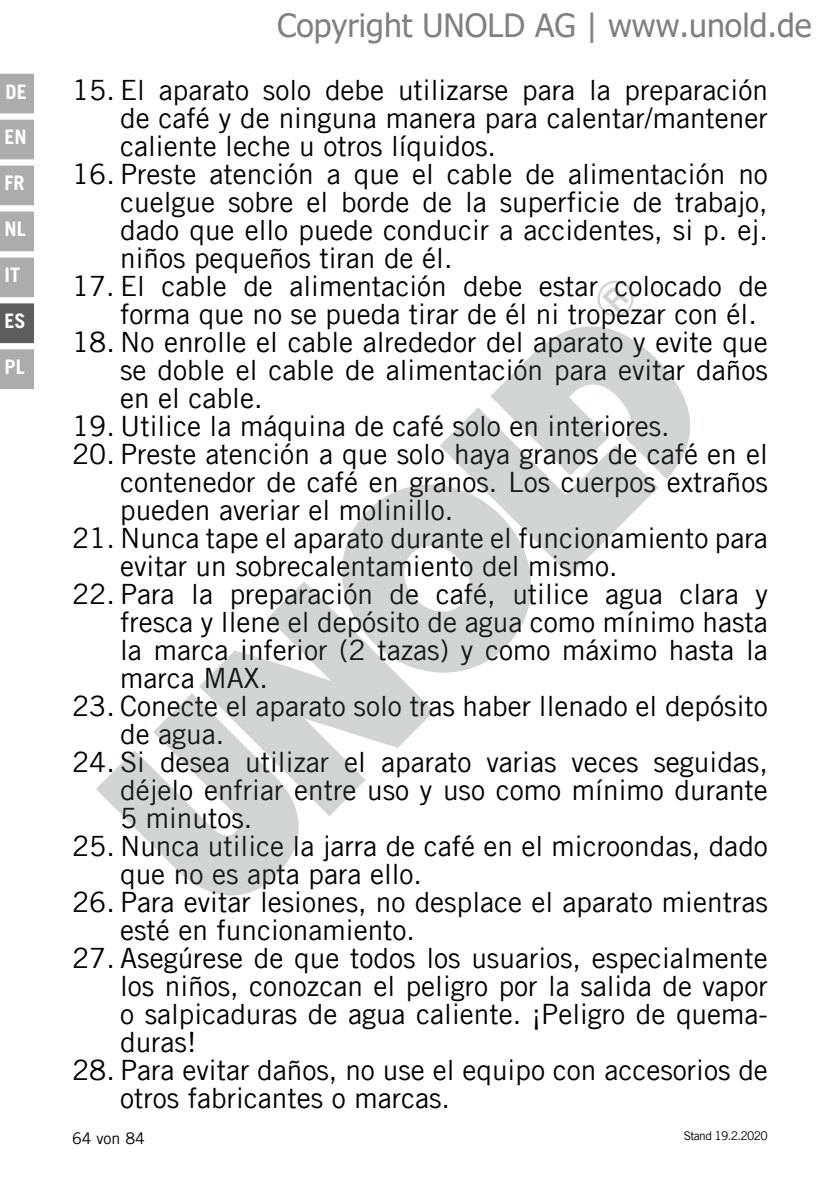
<style>
.page{position:relative;width:840px;height:1191px;background:#fff}
.page>*{position:absolute;margin:0;border:0;box-sizing:border-box;transform-origin:0 0}
.t1{font:32px "Tahoma";color:#808080}
.t2{font:28px/28px "Trade Gothic LT Com";color:#000;text-align:justify}
.t3{font:700 20px "Trade Gothic LT Com";color:#fff}
.t4{font:16px "Trade Gothic LT Com";color:#000}
.t5{font:12px "Trade Gothic LT Com";letter-spacing:-.055em;color:#000}
</style>
<div class="page">
<div style="left:0;top:74px;width:34px;height:39px;background:#acacac"></div>
<div style="left:0;top:120px;width:34px;height:39px;background:#acacac"></div>
<div style="left:0;top:166px;width:34px;height:39px;background:#acacac"></div>
<div style="left:0;top:211px;width:34px;height:40px;background:#acacac"></div>
<div style="left:0;top:257px;width:34px;height:40px;background:#acacac"></div>
<div style="left:0;top:303px;width:34px;height:40px;background:#5f5e5e"></div>
<div style="left:0;top:349px;width:34px;height:40px;background:#acacac"></div>
<svg style="left:530px;top:326px;width:161px;height:153px;fill:#d0d4d5"></svg>
<svg style="left:440px;top:357px;width:218px;height:219px;fill:#d0d4d5"></svg>
<svg style="left:342px;top:447px;width:226px;height:226px;fill:#d0d4d5"></svg>
<svg style="left:199px;top:581px;width:235px;height:235px;fill:#d0d4d5"></svg>
<svg style="left:96px;top:690px;width:231px;height:206px;fill:#d0d4d5"></svg>
<svg style="left:597px;top:280px;width:37px;height:37px"></svg>
<p class="t3" style="left:6px;top:80px;width:23px">DE</p>
<p class="t3" style="left:5px;top:125px;width:24px">EN</p>
<p class="t3" style="left:5px;top:171px;width:22px">FR</p>
<p class="t3" style="left:5px;top:217px;width:23px">NL</p>
<p class="t3" style="left:5px;top:262px;width:17px">IT</p>
<p class="t3" style="left:5px;top:308px;width:23px">ES</p>
<p class="t3" style="left:5px;top:354px;width:22px">PL</p>
<p class="t1" style="left:277px;top:4px;width:535px">Copyright UNOLD AG | www.unold.de</p>
<p class="t2" style="left:120px;top:76px;width:649px;text-indent:-48px">15. El aparato solo debe utilizarse para la preparación de café y de ninguna manera para calentar/mantener caliente leche u otros líquidos.</p>
<p class="t2" style="left:120px;top:160px;width:649px;text-indent:-48px">16. Preste atención a que el cable de alimentación no cuelgue sobre el borde de la superficie de trabajo, dado que ello puede conducir a accidentes, si p. ej. niños pequeños tiran de él.</p>
<p class="t2" style="left:120px;top:272px;width:649px;text-indent:-48px">17. El cable de alimentación debe estar colocado de forma que no se pueda tirar de él ni tropezar con él.</p>
<p class="t2" style="left:120px;top:328px;width:648px;text-indent:-48px">18. No enrolle el cable alrededor del aparato y evite que se doble el cable de alimentación para evitar daños en el cable.</p>
<p class="t2" style="left:72px;top:412px;width:599px">19. Utilice la máquina de café solo en interiores.</p>
<p class="t2" style="left:120px;top:440px;width:649px;text-indent:-48px">20. Preste atención a que solo haya granos de café en el contenedor de café en granos. Los cuerpos extraños pueden averiar el molinillo.</p>
<p class="t2" style="left:120px;top:524px;width:649px;text-indent:-48px">21. Nunca tape el aparato durante el funcionamiento para evitar un sobrecalentamiento del mismo.</p>
<p class="t2" style="left:120px;top:580px;width:649px;text-indent:-48px">22. Para la preparación de café, utilice agua clara y fresca y llene el depósito de agua como mínimo hasta la marca inferior (2 tazas) y como máximo hasta la marca MAX.</p>
<p class="t2" style="left:120px;top:692px;width:648px;text-indent:-48px">23. Conecte el aparato solo tras haber llenado el depósito de agua.</p>
<p class="t2" style="left:120px;top:748px;width:649px;text-indent:-48px">24. Si desea utilizar el aparato varias veces seguidas, déjelo enfriar entre uso y uso como mínimo durante 5 minutos.</p>
<p class="t2" style="left:120px;top:832px;width:649px;text-indent:-48px">25. Nunca utilice la jarra de café en el microondas, dado que no es apta para ello.</p>
<p class="t2" style="left:120px;top:888px;width:648px;text-indent:-48px">26. Para evitar lesiones, no desplace el aparato mientras esté en funcionamiento.</p>
<p class="t2" style="left:120px;top:944px;width:649px;text-indent:-48px">27. Asegúrese de que todos los usuarios, especialmente los niños, conozcan el peligro por la salida de vapor o salpicaduras de agua caliente. ¡Peligro de quema&shy;duras!</p>
<p class="t2" style="left:120px;top:1056px;width:649px;text-indent:-48px">28. Para evitar daños, no use el equipo con accesorios de otros fabricantes o marcas.</p>
<p class="t4" style="left:72px;top:1128px;width:74px">64 von 84</p>
<p class="t5" style="left:683px;top:1128px;width:85px">Stand 19.2.2020</p>
</div>
